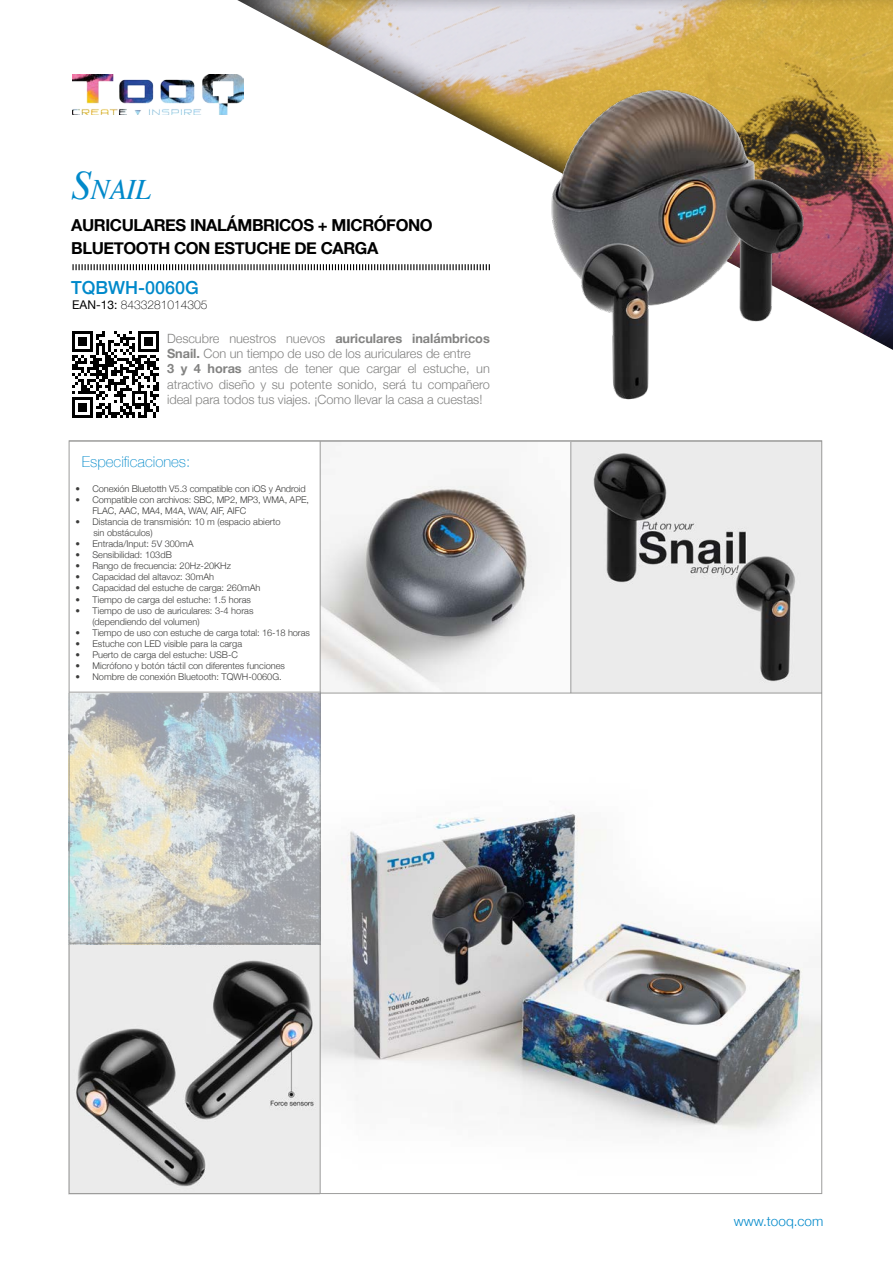
<style>
.page{position:relative;width:893px;height:1263px;background:#fff}
.page>*{position:absolute;margin:0;border:0;box-sizing:border-box;transform-origin:0 0}
.t1{font:italic 28.35px "Times";color:#0089ca}
.t2{font:500 18px "Helvetica Neue";color:#0089ca}
.t3{font:700 16.5px/22.5px "Helvetica Neue";letter-spacing:-.025em;color:#000}
.t4{font:100 15px "Helvetica Neue";color:#0089ca}
.t5{font:300 13.5px "Helvetica Neue";color:#0089ca}
.Estilo_de_párrafo_1{font:300 12.75px/15.3px "Helvetica Neue";letter-spacing:-.005em;color:#838382}
.t6{font:100 12px "Helvetica Neue";color:#000}
.t7{font:300 9.3px/11.1px "Helvetica Neue";color:#3c3c3b}
.s1{font-size:40.5px}
.s2{font-weight:700}
.s3{font-weight:400}
</style>
<div class="page">
<img style="left:69px;top:693px;width:251px;height:502px">
<img style="left:321px;top:443px;width:499px;height:689px">
<div style="left:223px;top:0;width:670px;height:378px;background:#000;opacity:.75"></div>
<img style="left:72px;top:74px;width:172px;height:41px">
<hr style="left:571px;top:442px;width:1px;height:251px;background:#838382">
<svg style="left:72px;top:264px;width:418px;height:6px"></svg>
<hr style="left:320px;top:693px;width:502px;height:1px;background:#838382">
<img style="left:548px;top:85px;width:260px;height:315px">
<svg style="left:72px;top:331px;width:87px;height:87px"></svg>
<hr style="left:320px;top:441px;width:1px;height:753px;background:#838382">
<hr style="left:69px;top:441px;width:753px;height:1px;background:#838382">
<hr style="left:69px;top:692px;width:252px;height:1px;background:#838382">
<hr style="left:69px;top:943px;width:251px;height:1px;background:#838382">
<p class="t1" style="left:71px;top:165px;width:82px"><span class="s1">S</span>nail</p>
<p class="t3" style="left:71px;top:215px;width:363px">AURICULARES INALÁMBRICOS + MICRÓFONO<br>BLUETOOTH CON ESTUCHE DE CARGA</p>
<p class="t2" style="left:71px;top:273px;width:129px">TQBWH-0060G</p>
<p class="Estilo_de_párrafo_1" style="left:167px;top:329px;width:324px">Descubre nuestros nuevos <span class="s2">auriculares inalámbricos<br>Snail.</span> Con un tiempo de uso de los auriculares de entre</p>
<p class="Estilo_de_párrafo_1" style="left:167px;top:360px;width:324px;text-align:justify"><span class="s2">3 y 4 horas</span> antes de tener que cargar el estuche, un atractivo diseño y su potente sonido, será tu compañero ideal para todos tus viajes. ¡Como llevar la casa a cuestas!</p>
<p class="t6" style="left:72px;top:296px;width:137px"><span class="s3">EAN-13:</span> 8433281014305</p>
<p class="t4" style="left:82px;top:451px;width:110px">Especificaciones:</p>
<p class="t7" style="left:75px;top:482px;width:232px">• Conexión Bluetotth V5.3 compatible con iOS y Android</p>
<p class="t7" style="left:92px;top:493px;width:218px;text-indent:-17px">• Compatible con archivos: SBC, MP2, MP3, WMA, APE,<br>FLAC, AAC, MA4, M4A, WAV, AIF, AIFC</p>
<p class="t7" style="left:75px;top:515px;width:207px">• Distancia de transmisión: 10 m (espacio abierto</p>
<p class="t7" style="left:93px;top:526px;width:61px">sin obstáculos)</p>
<p class="t7" style="left:75px;top:538px;width:120px">• Entrada/Input: 5V 300mA</p>
<p class="t7" style="left:75px;top:549px;width:98px">• Sensibilidad: 103dB</p>
<p class="t7" style="left:75px;top:560px;width:157px">• Rango de frecuencia: 20Hz-20KHz</p>
<p class="t7" style="left:75px;top:571px;width:140px">• Capacidad del altavoz: 30mAh</p>
<p class="t7" style="left:75px;top:582px;width:187px">• Capacidad del estuche de carga: 260mAh</p>
<p class="t7" style="left:75px;top:593px;width:177px">• Tiempo de carga del estuche: 1.5 horas</p>
<p class="t7" style="left:75px;top:604px;width:180px">• Tiempo de uso de auriculares: 3-4 horas</p>
<p class="t7" style="left:92px;top:615px;width:109px">(dependiendo del volumen)</p>
<p class="t7" style="left:75px;top:626px;width:236px">• Tiempo de uso con estuche de carga total: 16-18 horas</p>
<p class="t7" style="left:75px;top:637px;width:168px">• Estuche con LED visible para la carga</p>
<p class="t7" style="left:75px;top:648px;width:164px">• Puerto de carga del estuche: USB-C</p>
<p class="t7" style="left:75px;top:659px;width:211px">• Micrófono y botón táctil con diferentes funciones</p>
<p class="t7" style="left:75px;top:670px;width:208px">• Nombre de conexión Bluetooth: TQWH-0060G.</p>
<p class="t5" style="left:734px;top:1210px;width:91px">www.tooq.com</p>
</div>
